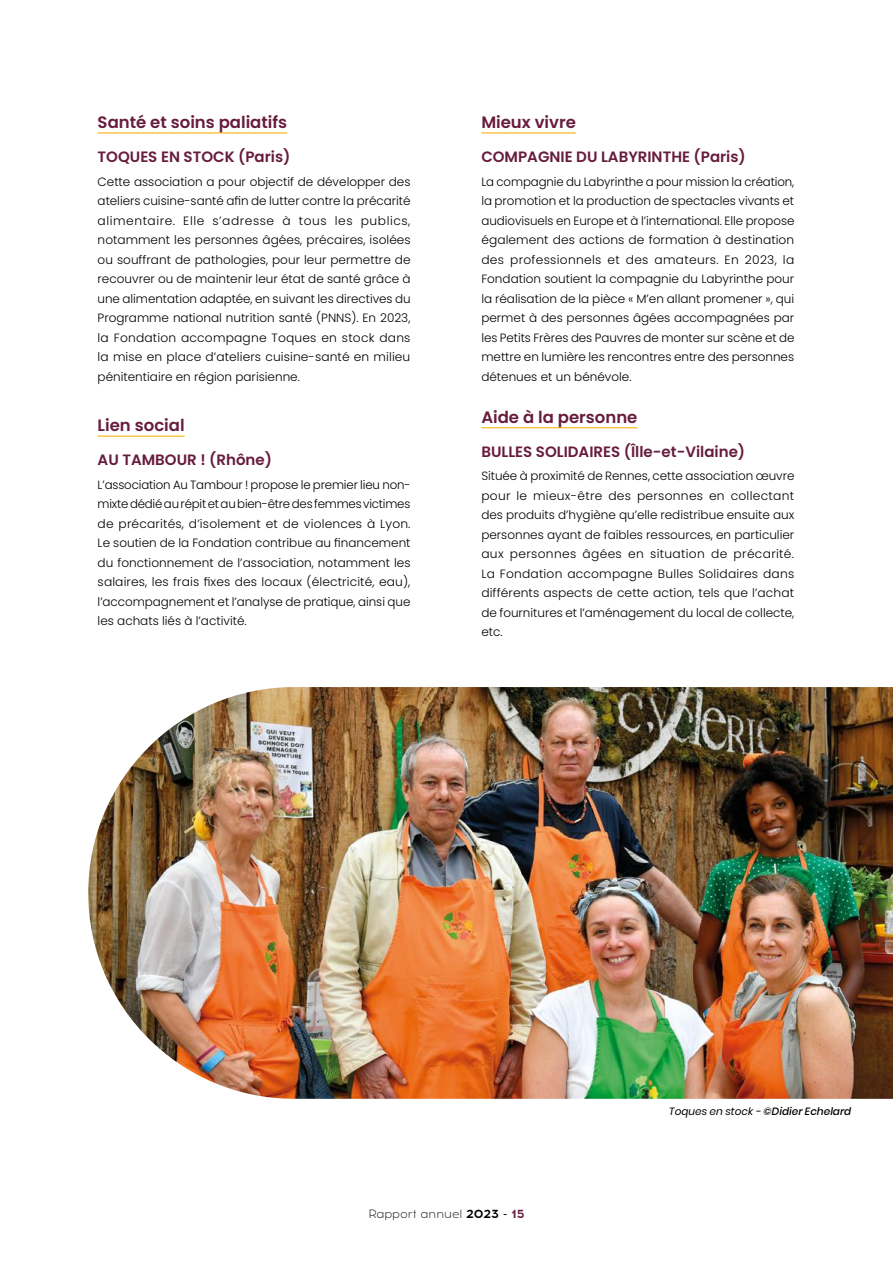
<style>
.page{position:relative;width:893px;height:1263px;background:#fff}
.page>*{position:absolute;margin:0;border:0;box-sizing:border-box;transform-origin:0 0}
.t1{font:600 16.5px "Poppins";color:#671c3c}
.t2{font:600 15px "Poppins";color:#671c3c}
.t3{font:300 12px/19.5px "Poppins";color:#000;text-align:justify}
.t4{font:300 12px "Acrom";color:#000}
.t5{font:italic 500 10.5px "Poppins";color:#000}
.s1{font-weight:400}
.s2{font-weight:700}
.s3{font-weight:700;color:#671c3c}
</style>
<div class="page">
<hr style="left:98px;top:132px;width:189px;height:2px;background:#fcc749">
<hr style="left:98px;top:435px;width:87px;height:2px;background:#fcc749">
<img style="left:88px;top:687px;width:805px;height:412px">
<hr style="left:481px;top:132px;width:95px;height:2px;background:#fcc749">
<hr style="left:481px;top:427px;width:156px;height:1px;background:#fcc749">
<h1 class="t1" style="left:98px;top:113px;width:191px">Santé et soins paliatifs</h1>
<p class="t2" style="left:98px;top:148px;width:194px">TOQUES EN STOCK (Paris)</p>
<p class="t3" style="left:98px;top:172px;width:315px">Cette association a pour objectif de développer des ateliers cuisine-santé afin de lutter contre la précarité alimentaire. Elle s’adresse à tous les publics, notamment les personnes âgées, précaires, isolées ou souffrant de pathologies, pour leur permettre de recouvrer ou de maintenir leur état de santé grâce à une alimentation adaptée, en suivant les directives du Programme national nutrition santé (PNNS). En 2023, la Fondation accompagne Toques en stock dans la mise en place d’ateliers cuisine-santé en milieu pénitentiaire en région parisienne.</p>
<h1 class="t1" style="left:98px;top:416px;width:88px">Lien social</h1>
<p class="t2" style="left:98px;top:451px;width:176px">AU TAMBOUR ! (Rhône)</p>
<p class="t3" style="left:98px;top:475px;width:314px">L’association Au Tambour ! propose le premier lieu non&shy;mixte dédié au répit et au bien-être des femmes victimes de précarités, d’isolement et de violences à Lyon.<br>Le soutien de la Fondation contribue au financement du fonctionnement de l’association, notamment les salaires, les frais fixes des locaux (électricité, eau), l’accompagnement et l’analyse de pratique, ainsi que les achats liés à l’activité.</p>
<h1 class="t1" style="left:481px;top:113px;width:96px">Mieux vivre</h1>
<p class="t2" style="left:481px;top:148px;width:266px">COMPAGNIE DU LABYRINTHE (Paris)</p>
<p class="t3" style="left:481px;top:172px;width:315px">La compagnie du Labyrinthe a pour mission la création, la promotion et la production de spectacles vivants et audiovisuels en Europe et à l’international. Elle propose également des actions de formation à destination des professionnels et des amateurs. En 2023, la Fondation soutient la compagnie du Labyrinthe pour la réalisation de la pièce « M’en allant promener », qui permet à des personnes âgées accompagnées par les Petits Frères des Pauvres de monter sur scène et de mettre en lumière les rencontres entre des personnes détenues et un bénévole.</p>
<h1 class="t1" style="left:481px;top:407px;width:158px">Aide à la personne</h1>
<p class="t2" style="left:481px;top:443px;width:265px">BULLES SOLIDAIRES (Îlle-et-Vilaine)</p>
<p class="t3" style="left:481px;top:467px;width:315px">Située à proximité de Rennes, cette association œuvre pour le mieux-être des personnes en collectant des produits d’hygiène qu’elle redistribue ensuite aux personnes ayant de faibles ressources, en particulier aux personnes âgées en situation de précarité.<br>La Fondation accompagne Bulles Solidaires dans différents aspects de cette action, tels que l’achat de fournitures et l’aménagement du local de collecte, etc.</p>
<p class="t5" style="left:669px;top:1105px;width:184px"><span class="s1">Toques en stock -</span> ©Didier Echelard</p>
<p class="t4" style="left:368px;top:1206px;width:158px">Rapport annuel <span class="s2">2023 -</span> <span class="s3">15</span></p>
</div>
